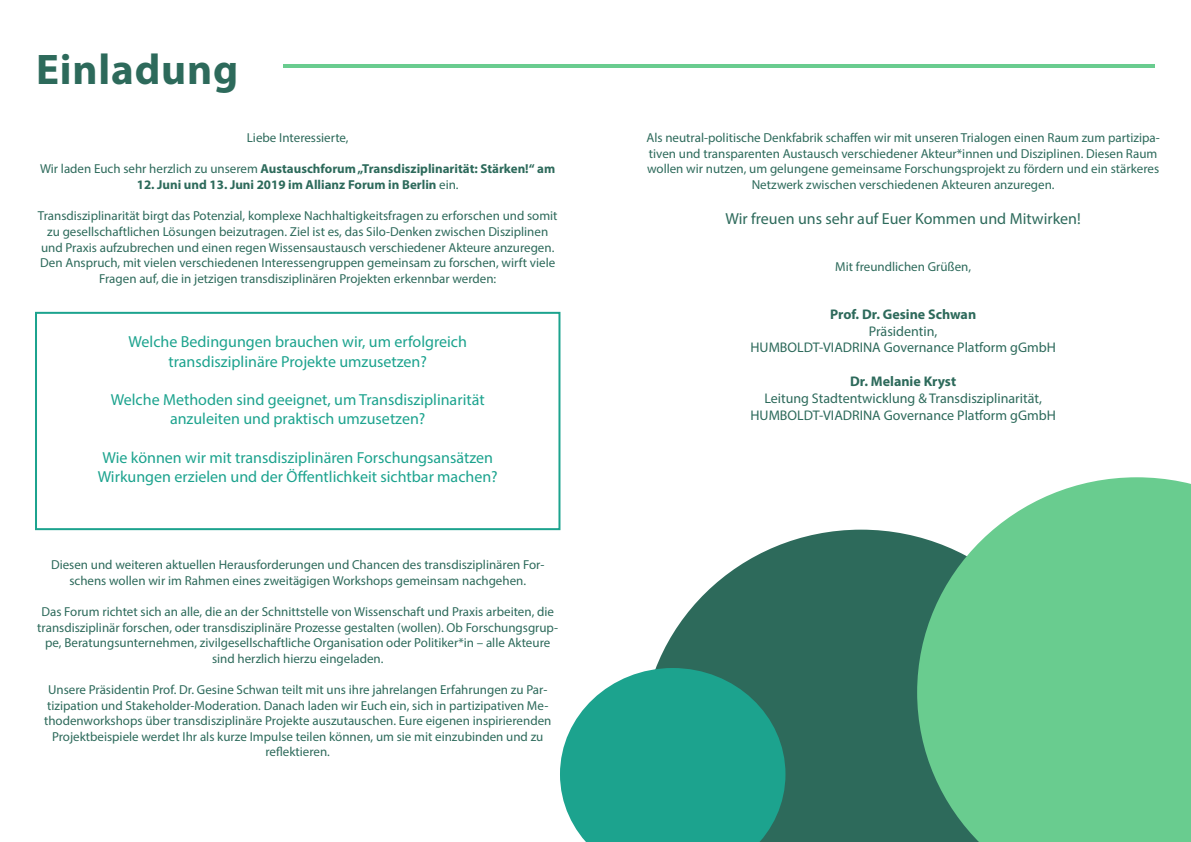
<style>
.page{position:relative;width:1191px;height:842px;background:#fff}
.page>*{position:absolute;margin:0;border:0;box-sizing:border-box;transform-origin:0 0}
.t1{font:700 43px "Myriad Pro";letter-spacing:.02em;color:#2d6a5b}
.t2{font:16px "Myriad Pro";color:#1ca38e}
.t3{font:16px "Myriad Pro";color:#2d6a5b}
.t4{font:14px "Myriad Pro";color:#2d6a5b}
.t5{font:700 14px "Myriad Pro";color:#2d6a5b}
.t6{font:13px/15.6px "Myriad Pro";color:#2d6a5b;text-align:center}
.t7{font:700 13px "Myriad Pro";color:#2d6a5b}
.s1{font-weight:400}
</style>
<div class="page">
<div style="left:35px;top:312px;width:525px;height:218px;border:2px solid #1ca38e"></div>
<svg style="left:656px;top:530px;width:261px;height:312px;background:#487d70"></svg>
<svg style="left:917px;top:477px;width:274px;height:365px;background:#71ca94"></svg>
<svg style="left:560px;top:668px;width:225px;height:174px;background:#33a895"></svg>
<hr style="left:283px;top:64px;width:872px;height:4px;background:#69cc8f">
<p class="t1" style="left:36px;top:41px;width:204px">Einladung</p>
<p class="t6" style="left:247px;top:130px;width:103px">Liebe Interessierte,</p>
<p class="t7" style="left:40px;top:161px;width:517px"><span class="s1">Wir laden Euch sehr herzlich zu unserem</span> Austauschforum „Transdisziplinarität: Stärken!“ am</p>
<p class="t7" style="left:137px;top:176px;width:323px">12. Juni und 13. Juni 2019 im Allianz Forum in Berlin <span class="s1">ein.</span></p>
<p class="t6" style="left:38px;top:208px;width:521px">Transdisziplinarität birgt das Potenzial, komplexe Nachhaltigkeitsfragen zu erforschen und somit zu gesellschaftlichen Lösungen beizutragen. Ziel ist es, das Silo-Denken zwischen Disziplinen und Praxis aufzubrechen und einen regen Wissensaustausch verschiedener Akteure anzuregen.<br>Den Anspruch, mit vielen verschiedenen Interessengruppen gemeinsam zu forschen, wirft viele Fragen auf, die in jetzigen transdisziplinären Projekten erkennbar werden:</p>
<p class="t2" style="left:128px;top:332px;width:340px">Welche Bedingungen brauchen wir, um erfolgreich</p>
<p class="t2" style="left:168px;top:351px;width:260px">transdisziplinäre Projekte umzusetzen?</p>
<p class="t2" style="left:111px;top:390px;width:375px">Welche Methoden sind geeignet, um Transdisziplinarität</p>
<p class="t2" style="left:170px;top:409px;width:257px">anzuleiten und praktisch umzusetzen?</p>
<p class="t2" style="left:102px;top:447px;width:392px">Wie können wir mit transdisziplinären Forschungsansätzen</p>
<p class="t2" style="left:98px;top:466px;width:401px">Wirkungen erzielen und der Öffentlichkeit sichtbar machen?</p>
<p class="t6" style="left:51px;top:557px;width:495px">Diesen und weiteren aktuellen Herausforderungen und Chancen des transdisziplinären For&shy;schens wollen wir im Rahmen eines zweitägigen Workshops gemeinsam nachgehen.</p>
<p class="t6" style="left:37px;top:603px;width:522px">Das Forum richtet sich an alle, die an der Schnittstelle von Wissenschaft und Praxis arbeiten, die transdisziplinär forschen, oder transdisziplinäre Prozesse gestalten (wollen). Ob Forschungsgrup&shy;pe, Beratungsunternehmen, zivilgesellschaftliche Organisation oder Politiker*in – alle Akteure sind herzlich hierzu eingeladen.</p>
<p class="t6" style="left:44px;top:681px;width:509px">Unsere Präsidentin Prof. Dr. Gesine Schwan teilt mit uns ihre jahrelangen Erfahrungen zu Par&shy;tizipation und Stakeholder-Moderation. Danach laden wir Euch ein, sich in partizipativen Me&shy;thodenworkshops über transdisziplinäre Projekte auszutauschen. Eure eigenen inspirierenden Projektbeispiele werdet Ihr als kurze Impulse teilen können, um sie mit einzubinden und zu reflektieren.</p>
<p class="t6" style="left:646px;top:130px;width:515px">Als neutral-politische Denkfabrik schaffen wir mit unseren Trialogen einen Raum zum partizipa&shy;tiven und transparenten Austausch verschiedener Akteur*innen und Disziplinen. Diesen Raum wollen wir nutzen, um gelungene gemeinsame Forschungsprojekt zu fördern und ein stärkeres Netzwerk zwischen verschiedenen Akteuren anzuregen.</p>
<p class="t3" style="left:725px;top:209px;width:357px">Wir freuen uns sehr auf Euer Kommen und Mitwirken!</p>
<p class="t6" style="left:835px;top:258px;width:137px">Mit freundlichen Grüßen,</p>
<p class="t5" style="left:830px;top:305px;width:148px">Prof. Dr. Gesine Schwan</p>
<p class="t4" style="left:869px;top:322px;width:70px">Präsidentin,</p>
<p class="t4" style="left:750px;top:339px;width:307px">HUMBOLDT-VIADRINA Governance Platform gGmbH</p>
<p class="t5" style="left:850px;top:372px;width:107px">Dr. Melanie Kryst</p>
<p class="t4" style="left:764px;top:389px;width:279px">Leitung Stadtentwicklung &amp; Transdisziplinarität,</p>
<p class="t4" style="left:750px;top:406px;width:307px">HUMBOLDT-VIADRINA Governance Platform gGmbH</p>
</div>
